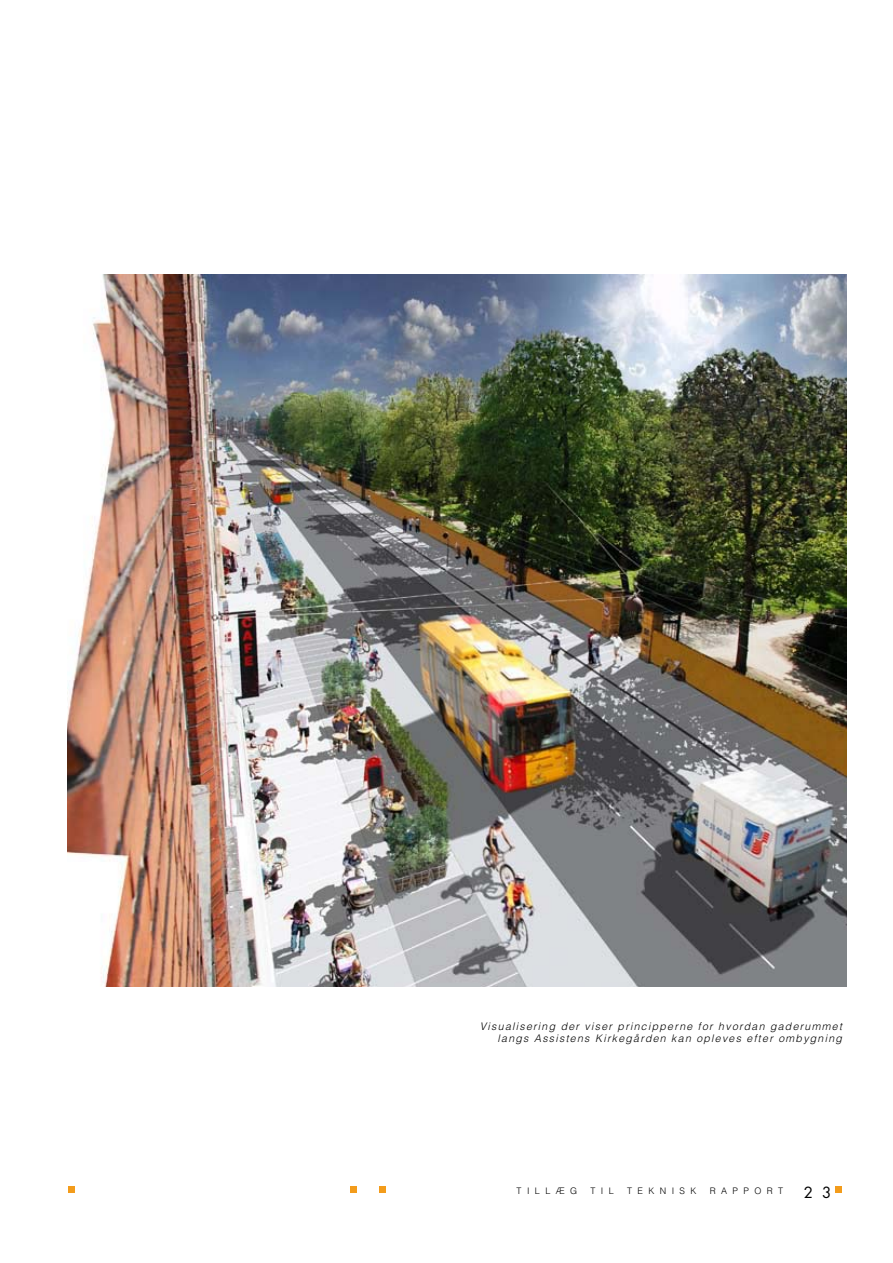
<style>
.page{position:relative;width:893px;height:1263px;background:#fff}
.page>*{position:absolute;margin:0;border:0;box-sizing:border-box;transform-origin:0 0}
.t1{font:15px "Futura";color:#000}
.t2{font:italic 300 10.5px/12px "Helvetica LT Std";letter-spacing:.125em;color:#000;text-align:right}
.t3{font:300 9px "Helvetica LT Std";letter-spacing:.6em;color:#000}
</style>
<div class="page">
<div style="left:835px;top:1186px;width:7px;height:7px;background:#f39c1b"></div>
<div style="left:379px;top:1186px;width:6px;height:7px;background:#f39c1b"></div>
<div style="left:350px;top:1186px;width:7px;height:7px;background:#f39c1b"></div>
<div style="left:68px;top:1186px;width:7px;height:7px;background:#f39c1b"></div>
<img style="left:68px;top:275px;width:778px;height:712px">
<p class="t2" style="left:480px;top:1021px;width:364px">Visualisering der viser principperne for hvordan gaderummet langs Assistens Kirkegården kan opleves efter ombygning</p>
<p class="t3" style="left:517px;top:1185px;width:62px">TILLÆG</p>
<p class="t3" style="left:590px;top:1185px;width:25px">TIL</p>
<p class="t3" style="left:627px;top:1185px;width:71px">TEKNISK</p>
<p class="t3" style="left:710px;top:1185px;width:75px">RAPPORT</p>
<h1 class="t1" style="left:804px;top:1184px;width:29px">2 3</h1>
</div>
